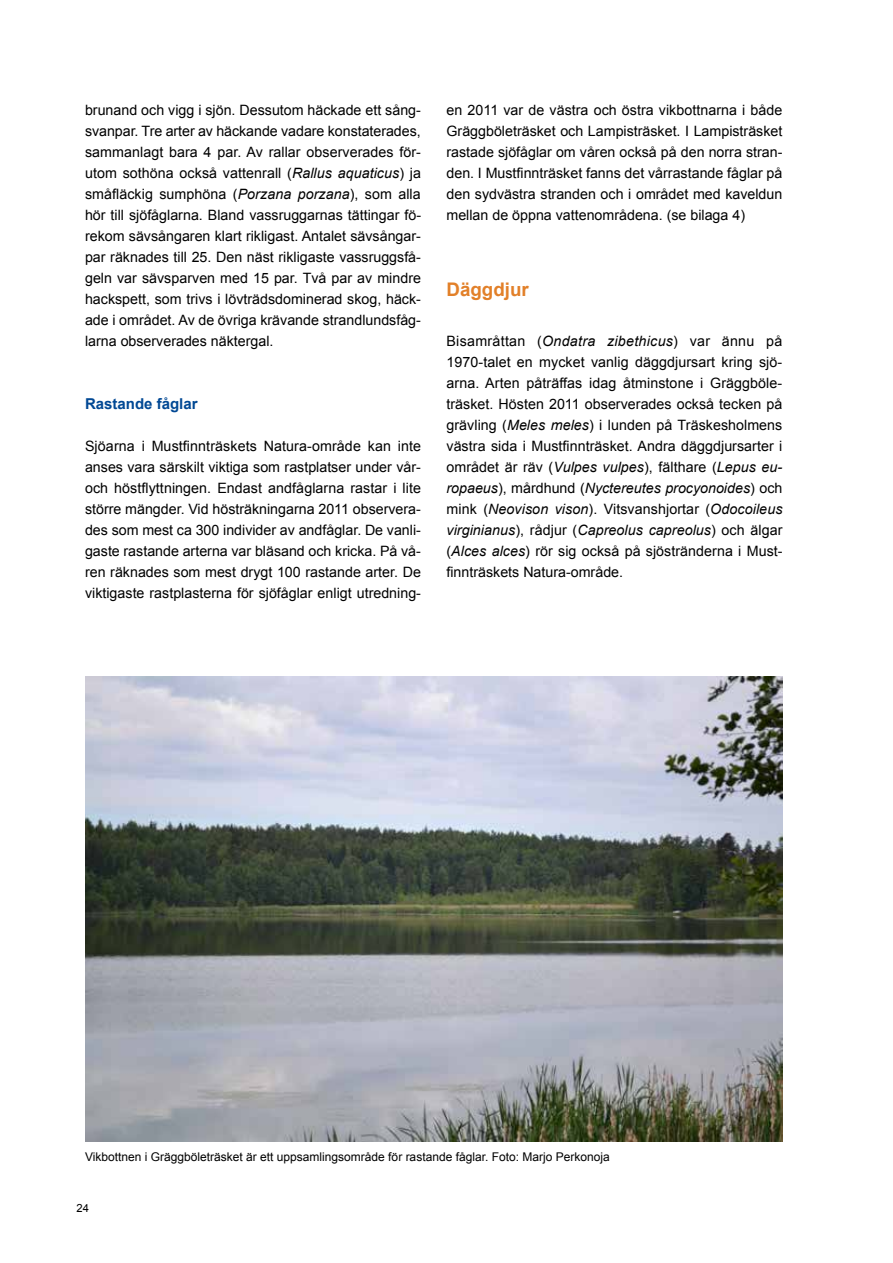
<style>
.page{position:relative;width:893px;height:1263px;background:#fff}
.page>*{position:absolute;margin:0;border:0;box-sizing:border-box;transform-origin:0 0}
.t1{font:700 18.75px "Arial";color:#e28029}
.t2{font:700 15px "Arial";color:#014894}
.t3{font:14.25px/21px "Arial";color:#000;text-align:justify}
.t4{font:12px "Arial";color:#000}
.t5{font:11.25px "Arial";color:#000}
.s1{font-style:italic}
</style>
<div class="page">
<img style="left:85px;top:676px;width:697px;height:465px">
<p class="t3" style="left:85px;top:99px;width:338px">brunand och vigg i sjön. Dessutom häckade ett sång&shy;svanpar. Tre arter av häckande vadare konstaterades, sammanlagt bara 4 par. Av rallar observerades för&shy;utom sothöna också vattenrall (<span class="s1">Rallus aquaticus</span>) ja småfläckig sumphöna (<span class="s1">Porzana porzana</span>), som alla hör till sjöfåglarna. Bland vassruggarnas tättingar fö&shy;rekom sävsångaren klart rikligast. Antalet sävsångar&shy;par räknades till 25. Den näst rikligaste vassruggsfå&shy;geln var sävsparven med 15 par. Två par av mindre hackspett, som trivs i lövträdsdominerad skog, häck&shy;ade i området. Av de övriga krävande strandlundsfåg&shy;larna observerades näktergal.</p>
<p class="t2" style="left:85px;top:394px;width:114px">Rastande fåglar</p>
<p class="t3" style="left:85px;top:435px;width:338px">Sjöarna i Mustfinnträskets Natura-område kan inte anses vara särskilt viktiga som rastplatser under vår&shy;och höstflyttningen. Endast andfåglarna rastar i lite större mängder. Vid hösträkningarna 2011 observera&shy;des som mest ca 300 individer av andfåglar. De vanli&shy;gaste rastande arterna var bläsand och kricka. På vå&shy;ren räknades som mest drygt 100 rastande arter. De viktigaste rastplasterna för sjöfåglar enligt utredning-</p>
<p class="t3" style="left:446px;top:99px;width:337px">en 2011 var de västra och östra vikbottnarna i både Gräggböleträsket och Lampisträsket. I Lampisträsket rastade sjöfåglar om våren också på den norra stran&shy;den. I Mustfinnträsket fanns det vårrastande fåglar på den sydvästra stranden och i området med kaveldun mellan de öppna vattenområdena. (se bilaga 4)</p>
<h1 class="t1" style="left:446px;top:277px;width:84px">Däggdjur</h1>
<p class="t3" style="left:446px;top:330px;width:338px">Bisamråttan (<span class="s1">Ondatra zibethicus</span>) var ännu på 1970-talet en mycket vanlig däggdjursart kring sjö&shy;arna. Arten påträffas idag åtminstone i Gräggböle&shy;träsket. Hösten 2011 observerades också tecken på grävling (<span class="s1">Meles meles</span>) i lunden på Träskesholmens västra sida i Mustfinnträsket. Andra däggdjursarter i området är räv (<span class="s1">Vulpes vulpes</span>), fälthare (<span class="s1">Lepus eu&shy;ropaeus</span>), mårdhund (<span class="s1">Nyctereutes procyonoides</span>) och mink (<span class="s1">Neovison vison</span>). Vitsvanshjortar (<span class="s1">Odocoileus virginianus</span>), rådjur (<span class="s1">Capreolus capreolus</span>) och älgar (<span class="s1">Alces alces</span>) rör sig också på sjöstränderna i Must&shy;finnträskets Natura-område.</p>
<p class="t4" style="left:85px;top:1148px;width:526px">Vikbottnen i Gräggböleträsket är ett uppsamlingsområde för rastande fåglar. Foto: Marjo Perkonoja</p>
<p class="t5" style="left:77px;top:1201px;width:14px">24</p>
</div>
